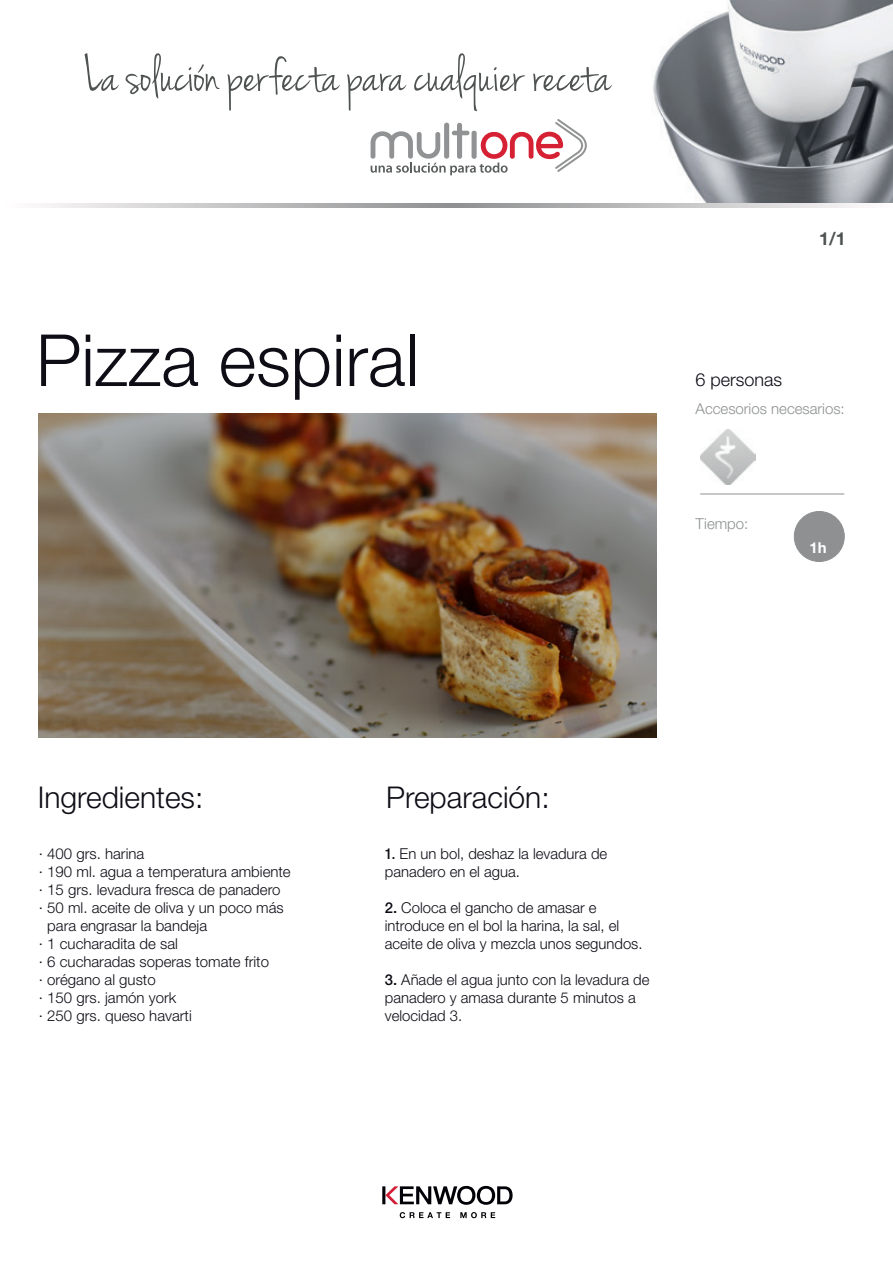
<style>
.page{position:relative;width:893px;height:1263px;background:#fff}
.page>*{position:absolute;margin:0;border:0;box-sizing:border-box;transform-origin:0 0}
.t1{font:300 72px "Helvetica Neue LT Pro";color:#0e0c15}
.t2{font:54px "Jenna Sue";color:#4f5252}
.t3{font:300 30px "Helvetica Neue LT Pro";color:#0e0c15}
.t4{font:300 18px "Helvetica Neue LT Std";color:#0e0c15}
.t5{font:700 18px "Helvetica Neue LT Std";color:#4f5252}
.t6{font:300 15px/18px "Helvetica Neue LT Std";color:#0e0c15}
.t7{font:300 15px "Helvetica Neue LT Std";color:#8e9091}
.t8{font:700 15px "Helvetica Neue LT Std";color:#fff}
.s1{font-weight:500;font-stretch:condensed}
.s2{font-weight:500}
</style>
<div class="page">
<img style="left:700px;top:429px;width:55px;height:55px">
<img style="left:39px;top:414px;width:618px;height:323px">
<svg style="left:382px;top:1186px;width:131px;height:32px"></svg>
<div style="left:794px;top:511px;width:50px;height:50px;background:#8e9091;border-radius:50%"></div>
<div style="left:794px;top:511px;width:51px;height:51px;border:1px solid #8e9091;border-radius:50%"></div>
<hr style="left:700px;top:494px;width:144px;height:1px;background:#8e9091">
<svg style="left:371px;top:119px;width:216px;height:56px"></svg>
<img style="left:653px;top:0;width:240px;height:203px">
<svg style="left:44px;top:203px;width:816px;height:5px;background:#c1c0c2"></svg>
<h2 class="t2" style="left:84px;top:42px;width:528px">La solución perfecta para cualquier receta</h2>
<h1 class="t1" style="left:36px;top:316px;width:384px">Pizza espiral</h1>
<p class="t5" style="left:819px;top:227px;width:28px">1/1</p>
<p class="t4" style="left:696px;top:369px;width:88px">6 personas</p>
<p class="t7" style="left:696px;top:399px;width:151px">Accesorios necesarios:</p>
<p class="t7" style="left:696px;top:514px;width:54px">Tiempo:</p>
<p class="t8" style="left:810px;top:538px;width:19px">1h</p>
<h3 class="t3" style="left:38px;top:778px;width:167px">Ingredientes:</h3>
<p class="t6" style="left:39px;top:844px;width:107px">· 400 grs. harina</p>
<p class="t6" style="left:39px;top:862px;width:253px">· 190 ml. agua a temperatura ambiente</p>
<p class="t6" style="left:39px;top:880px;width:243px">· 15 grs. levadura fresca de panadero</p>
<p class="t6" style="left:39px;top:898px;width:246px">· 50 ml. aceite de oliva y un poco más</p>
<p class="t6" style="left:47px;top:916px;width:161px">para engrasar la bandeja</p>
<p class="t6" style="left:39px;top:934px;width:140px">· 1 cucharadita de sal</p>
<p class="t6" style="left:39px;top:952px;width:232px">· 6 cucharadas soperas tomate frito</p>
<p class="t6" style="left:39px;top:970px;width:118px">· orégano al gusto</p>
<p class="t6" style="left:39px;top:988px;width:139px">· 150 grs. jamón york</p>
<p class="t6" style="left:39px;top:1006px;width:154px">· 250 grs. queso havarti</p>
<h3 class="t3" style="left:386px;top:778px;width:165px">Preparación:</h3>
<p class="t6" style="left:385px;top:844px;width:224px"><span class="s1">1.</span> En un bol, deshaz la levadura de panadero en el agua.</p>
<p class="t6" style="left:385px;top:898px;width:259px"><span class="s2">2.</span> Coloca el gancho de amasar e introduce en el bol la harina, la sal, el aceite de oliva y mezcla unos segundos.</p>
<p class="t6" style="left:385px;top:970px;width:266px"><span class="s2">3.</span> Añade el agua junto con la levadura de panadero y amasa durante 5 minutos a velocidad 3.</p>
</div>
